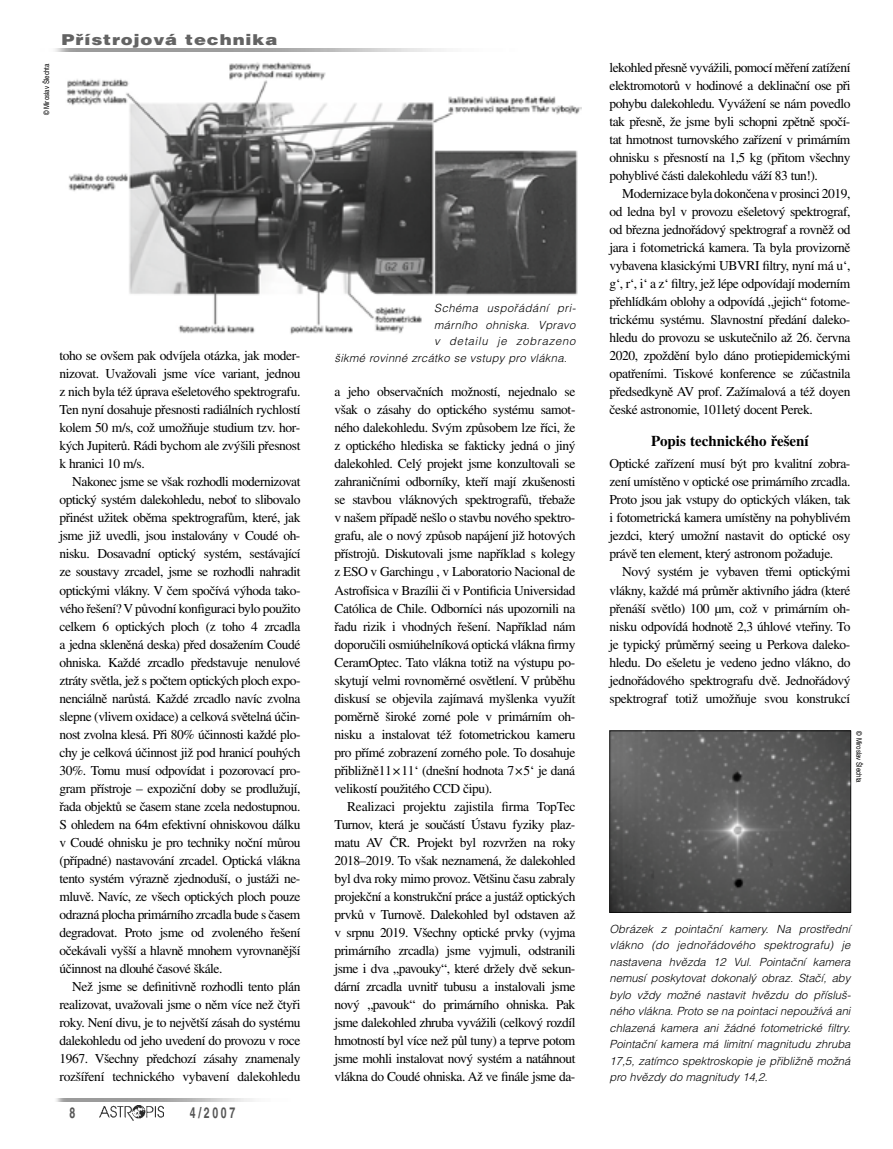
<style>
.page{position:relative;width:893px;height:1149px;background:#fff}
.page>*{position:absolute;margin:0;border:0;box-sizing:border-box;transform-origin:0 0}
.t1{font:700 15px "Times CE";color:#000}
.t2{font:900 15px "Helvetica CE";letter-spacing:.05em;color:#636363;scale:1.2 1}
.t3{font:700 15px "Helvetica CE";color:#565656;scale:.7 1}
.t4{font:13.5px/18px "Times CE";letter-spacing:-.03em;color:#000;text-align:justify}
.t5{font:italic 300 11.25px/16.5px "Helvetica CE";letter-spacing:.025em;color:#000;text-align:justify}
.t6{font:italic 300 11.25px "Helvetica CE";letter-spacing:.045em;color:#000}
.t7{font:italic 300 11.25px "Helvetica CE";letter-spacing:.07em;color:#000}
.t8{font:condensed 7.5px "Helvetica CE";color:#000}
</style>
<div class="page">
<img style="left:56px;top:1098px;width:198px;height:2px">
<img style="left:100px;top:1105px;width:64px;height:15px">
<img style="left:66px;top:62px;width:515px;height:273px">
<svg style="left:609px;top:730px;width:242px;height:182px;background:#585858"></svg>
<p class="t8" style="left:42px;top:115px;width:53px;rotate:-90deg">© Miroslav Šlechta</p>
<p class="t2" style="left:62px;top:31px;width:181px">Přístrojová technika</p>
<p class="t4" style="left:60px;top:346px;width:242px">toho se ovšem pak odvíjela otázka, jak moder&shy;nizovat. Uvažovali jsme více variant, jednou z nich byla též úprava ešeletového spektrografu.<br>Ten nyní dosahuje přesnosti radiálních rychlostí kolem 50 m/s, což umožňuje studium tzv. hor&shy;kých Jupiterů. Rádi bychom ale zvýšili přesnost k hranici 10 m/s.</p>
<p class="t4" style="left:60px;top:472px;width:243px;text-indent:13px">Nakonec jsme se však rozhodli modernizovat optický systém dalekohledu, neboť to slibovalo přinést užitek oběma spektrografům, které, jak jsme již uvedli, jsou instalovány v Coudé oh&shy;nisku. Dosavadní optický systém, sestávající ze soustavy zrcadel, jsme se rozhodli nahradit optickými vlákny. V čem spočívá výhoda tako&shy;vého řešení? V původní konfiguraci bylo použito celkem 6 optických ploch (z toho 4 zrcadla a jedna skleněná deska) před dosažením Coudé ohniska. Každé zrcadlo představuje nenulové ztráty světla, jež s počtem optických ploch expo&shy;nenciálně narůstá. Každé zrcadlo navíc zvolna slepne (vlivem oxidace) a celková světelná účin&shy;nost zvolna klesá. Při 80% účinnosti každé plo&shy;chy je celková účinnost již pod hranicí pouhých 30%. Tomu musí odpovídat i pozorovací pro&shy;gram přístroje – expoziční doby se prodlužují, řada objektů se časem stane zcela nedostupnou.<br>S ohledem na 64m efektivní ohniskovou dálku v Coudé ohnisku je pro techniky noční můrou (případné) nastavování zrcadel. Optická vlákna tento systém výrazně zjednoduší, o justáži ne&shy;mluvě. Navíc, ze všech optických ploch pouze odrazná plocha primárního zrcadla bude s časem degradovat. Proto jsme od zvoleného řešení očekávali vyšší a hlavně mnohem vyrovnanější účinnost na dlouhé časové škále.</p>
<p class="t4" style="left:60px;top:976px;width:242px;text-indent:13px">Než jsme se definitivně rozhodli tento plán realizovat, uvažovali jsme o něm více než čtyři roky. Není divu, je to největší zásah do systému dalekohledu od jeho uvedení do provozu v roce 1967. Všechny předchozí zásahy znamenaly rozšíření technického vybavení dalekohledu</p>
<p class="t3" style="left:69px;top:1102px;width:10px">8</p>
<p class="t3" style="left:190px;top:1102px;width:66px">4/2007</p>
<p class="t6" style="left:434px;top:302px;width:143px">Schéma uspořádání pri-</p>
<p class="t5" style="left:434px;top:316px;width:143px">márního ohniska. Vpravo</p>
<p class="t7" style="left:434px;top:335px;width:143px">v detailu je zobrazeno</p>
<p class="t5" style="left:334px;top:349px;width:234px">šikmé rovinné zrcátko se vstupy pro vlákna.</p>
<p class="t4" style="left:334px;top:382px;width:242px">a jeho observačních možností, nejednalo se však o zásahy do optického systému samot&shy;ného dalekohledu. Svým způsobem lze říci, že z optického hlediska se fakticky jedná o jiný dalekohled. Celý projekt jsme konzultovali se zahraničními odborníky, kteří mají zkušenosti se stavbou vláknových spektrografů, třebaže v našem případě nešlo o stavbu nového spektro&shy;grafu, ale o nový způsob napájení již hotových přístrojů. Diskutovali jsme například s kolegy z ESO v Garchingu , v Laboratorio Nacional de Astrofísica v Brazílii či v Pontificia Universidad Católica de Chile. Odborníci nás upozornili na řadu rizik i vhodných řešení. Například nám doporučili osmiúhelníková optická vlákna firmy CeramOptec. Tato vlákna totiž na výstupu po&shy;skytují velmi rovnoměrné osvětlení. V průběhu diskusí se objevila zajímavá myšlenka využít poměrně široké zorné pole v primárním oh&shy;nisku a instalovat též fotometrickou kameru pro přímé zobrazení zorného pole. To dosahuje přibližně11 × 11‘ (dnešní hodnota 7 × 5‘ je daná velikostí použitého CCD čipu).</p>
<p class="t4" style="left:334px;top:796px;width:243px;text-indent:13px">Realizaci projektu zajistila firma TopTec Turnov, která je součástí Ústavu fyziky plaz&shy;matu AV ČR. Projekt byl rozvržen na roky 2018–2019. To však neznamená, že dalekohled byl dva roky mimo provoz. Většinu času zabraly projekční a konstrukční práce a justáž optických prvků v Turnově. Dalekohled byl odstaven až v srpnu 2019. Všechny optické prvky (vyjma primárního zrcadla) jsme vyjmuli, odstranili jsme i dva „pavouky“, které držely dvě sekun&shy;dární zrcadla uvnitř tubusu a instalovali jsme nový „pavouk“ do primárního ohniska. Pak jsme dalekohled zhruba vyvážili (celkový rozdíl hmotností byl více než půl tuny) a teprve potom jsme mohli instalovat nový systém a natáhnout vlákna do Coudé ohniska. Až ve finále jsme da-</p>
<p class="t4" style="left:609px;top:58px;width:242px">lekohled přesně vyvážili, pomocí měření zatížení elektromotorů v hodinové a deklinační ose při pohybu dalekohledu. Vyvážení se nám povedlo tak přesně, že jsme byli schopni zpětně spočí&shy;tat hmotnost turnovského zařízení v primárním ohnisku s přesností na 1,5 kg (přitom všechny pohyblivé části dalekohledu váží 83 tun!).</p>
<p class="t4" style="left:609px;top:184px;width:242px;text-indent:13px">Modernizace byla dokončena v prosinci 2019, od ledna byl v provozu ešeletový spektrograf, od března jednořádový spektrograf a rovněž od jara i fotometrická kamera. Ta byla provizorně vybavena klasickými UBVRI filtry, nyní má u‘, g‘, r‘, i‘ a z‘ filtry, jež lépe odpovídají moderním přehlídkám oblohy a odpovídá „jejich“ fotome&shy;trickému systému. Slavnostní předání daleko&shy;hledu do provozu se uskutečnilo až 26. června 2020, zpoždění bylo dáno protiepidemickými opatřeními. Tiskové konference se zúčastnila předsedkyně AV prof. Zažímalová a též doyen české astronomie, 101letý docent Perek.</p>
<p class="t1" style="left:651px;top:431px;width:159px">Popis technického řešení</p>
<p class="t4" style="left:609px;top:454px;width:242px">Optické zařízení musí být pro kvalitní zobra&shy;zení umístěno v optické ose primárního zrcadla.<br>Proto jsou jak vstupy do optických vláken, tak i fotometrická kamera umístěny na pohyblivém jezdci, který umožní nastavit do optické osy právě ten element, který astronom požaduje.</p>
<p class="t4" style="left:609px;top:562px;width:242px;text-indent:13px">Nový systém je vybaven třemi optickými vlákny, každé má průměr aktivního jádra (které přenáší světlo) 100 µm, což v primárním oh&shy;nisku odpovídá hodnotě 2,3 úhlové vteřiny. To je typický průměrný seeing u Perkova daleko&shy;hledu. Do ešeletu je vedeno jedno vlákno, do jednořádového spektrografu dvě. Jednořádový spektrograf totiž umožňuje svou konstrukcí</p>
<p class="t8" style="left:863px;top:731px;width:53px;rotate:90deg">© Miroslav Šlechta</p>
<p class="t5" style="left:609px;top:920px;width:243px">Obrázek z pointační kamery. Na prostřední vlákno (do jednořádového spektrografu) je nastavena hvězda 12 Vul. Pointační kamera nemusí poskytovat dokonalý obraz. Stačí, aby bylo vždy možné nastavit hvězdu do přísluš&shy;ného vlákna. Proto se na pointaci nepoužívá ani chlazená kamera ani žádné fotometrické filtry.<br>Pointační kamera má limitní magnitudu zhruba 17,5, zatímco spektroskopie je přibližně možná pro hvězdy do magnitudy 14,2.</p>
</div>
